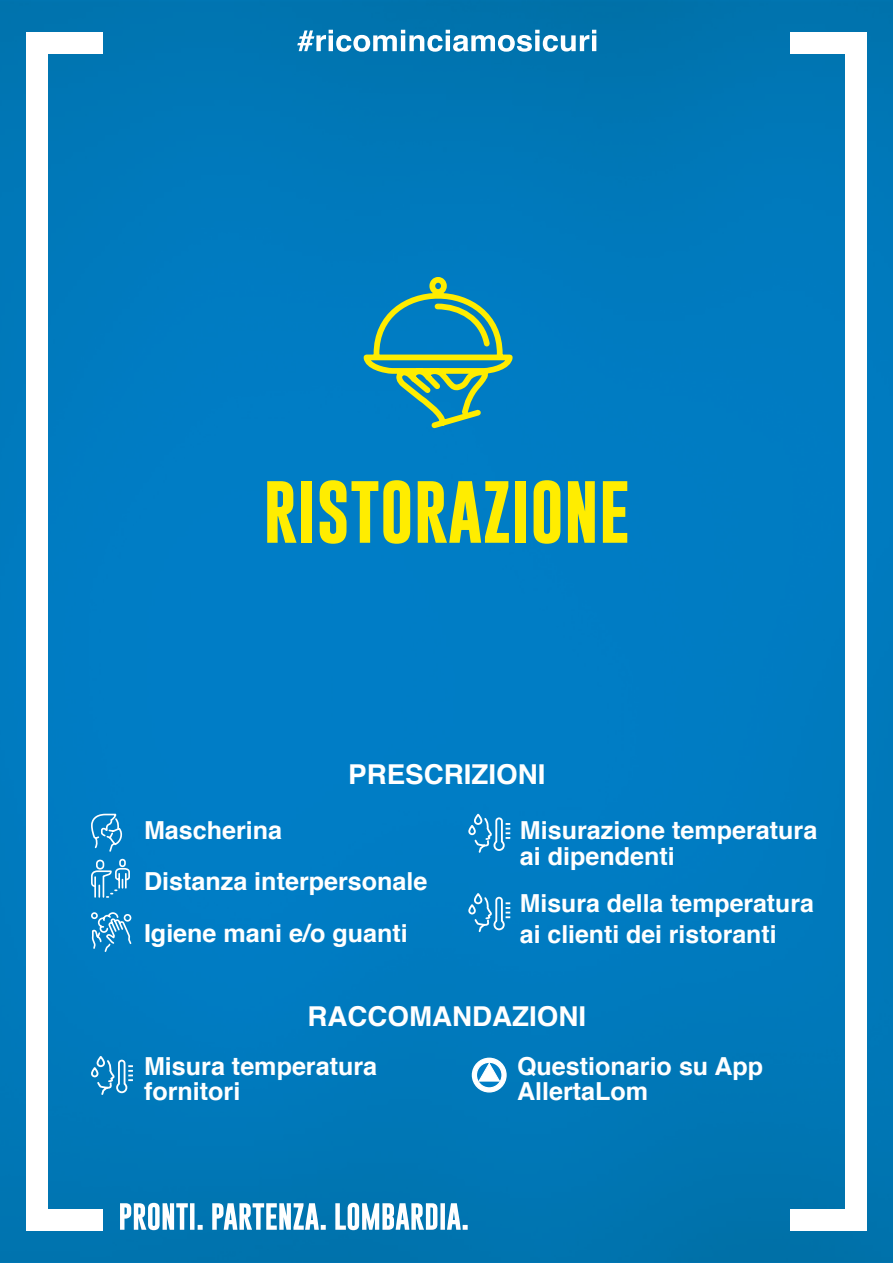
<style>
.page{position:relative;width:893px;height:1263px;background:#fff}
.page>*{position:absolute;margin:0;border:0;box-sizing:border-box;transform-origin:0 0}
.t1{font:700 63px "Gobold";color:#ffed00}
.t2{font:700 27.45px "Helvetica";color:#fff}
.t3{font:700 24.9px/25.7px "Helvetica";color:#fff}
</style>
<div class="page">
<img style="left:0;top:0;width:893px;height:1263px">
<svg style="left:297px;top:30px;width:299px;height:22px"></svg>
<svg style="left:120px;top:1203px;width:348px;height:27px"></svg>
<div style="left:26px;top:32px;width:21px;height:1187px;background:#fff"></div>
<div style="left:26px;top:1209px;width:76px;height:21px;background:#fff"></div>
<div style="left:26px;top:32px;width:76px;height:21px;background:#fff"></div>
<div style="left:846px;top:32px;width:21px;height:1187px;background:#fff"></div>
<div style="left:791px;top:1209px;width:76px;height:21px;background:#fff"></div>
<div style="left:791px;top:32px;width:76px;height:21px;background:#fff"></div>
<svg style="left:90px;top:813px;width:33px;height:40px"></svg>
<div style="left:96px;top:860px;width:8px;height:9px;border:2px solid #fff;border-radius:3px"></div>
<div style="left:119px;top:859px;width:7px;height:8px;border:2px solid #fff;border-radius:3px"></div>
<svg style="left:90px;top:867px;width:41px;height:31px"></svg>
<svg style="left:90px;top:911px;width:43px;height:42px;background:#3697ce"></svg>
<svg style="left:90px;top:1055px;width:45px;height:41px;background:#3192c7"></svg>
<div style="left:472px;top:1058px;width:34px;height:34px;background:#fff;border-radius:50%"></div>
<div style="left:472px;top:1058px;width:35px;height:34px;border:1px solid #fff;border-radius:50%"></div>
<svg style="left:476px;top:1062px;width:26px;height:26px"></svg>
<div style="left:476px;top:1061px;width:27px;height:27px;border:1px solid #fff;border-radius:50%"></div>
<svg style="left:478px;top:1063px;width:22px;height:18px"></svg>
<svg style="left:467px;top:892px;width:45px;height:41px;background:#3194cd"></svg>
<svg style="left:467px;top:813px;width:45px;height:41px;background:#3195cf"></svg>
<svg style="left:360px;top:274px;width:156px;height:158px;background:#32929c"></svg>
<h1 class="t1" style="left:263px;top:471px;width:368px">RISTORAZIONE</h1>
<p class="t2" style="left:348px;top:752px;width:199px">PRESCRIZIONI</p>
<p class="t3" style="left:144px;top:805px;width:285px;line-height:51.3px">Mascherina<br>Distanza interpersonale<br>Igiene mani e/o guanti</p>
<p class="t3" style="left:520px;top:818px;width:299px">Misurazione temperatura ai dipendenti</p>
<p class="t3" style="left:520px;top:888px;width:295px;line-height:30.8px">Misura della temperatura ai clienti dei ristoranti</p>
<p class="t2" style="left:307px;top:994px;width:280px">RACCOMANDAZIONI</p>
<p class="t3" style="left:144px;top:1053px;width:235px">Misura temperatura fornitori</p>
<p class="t3" style="left:517px;top:1053px;width:248px">Questionario su App<br>AllertaLom</p>
</div>
